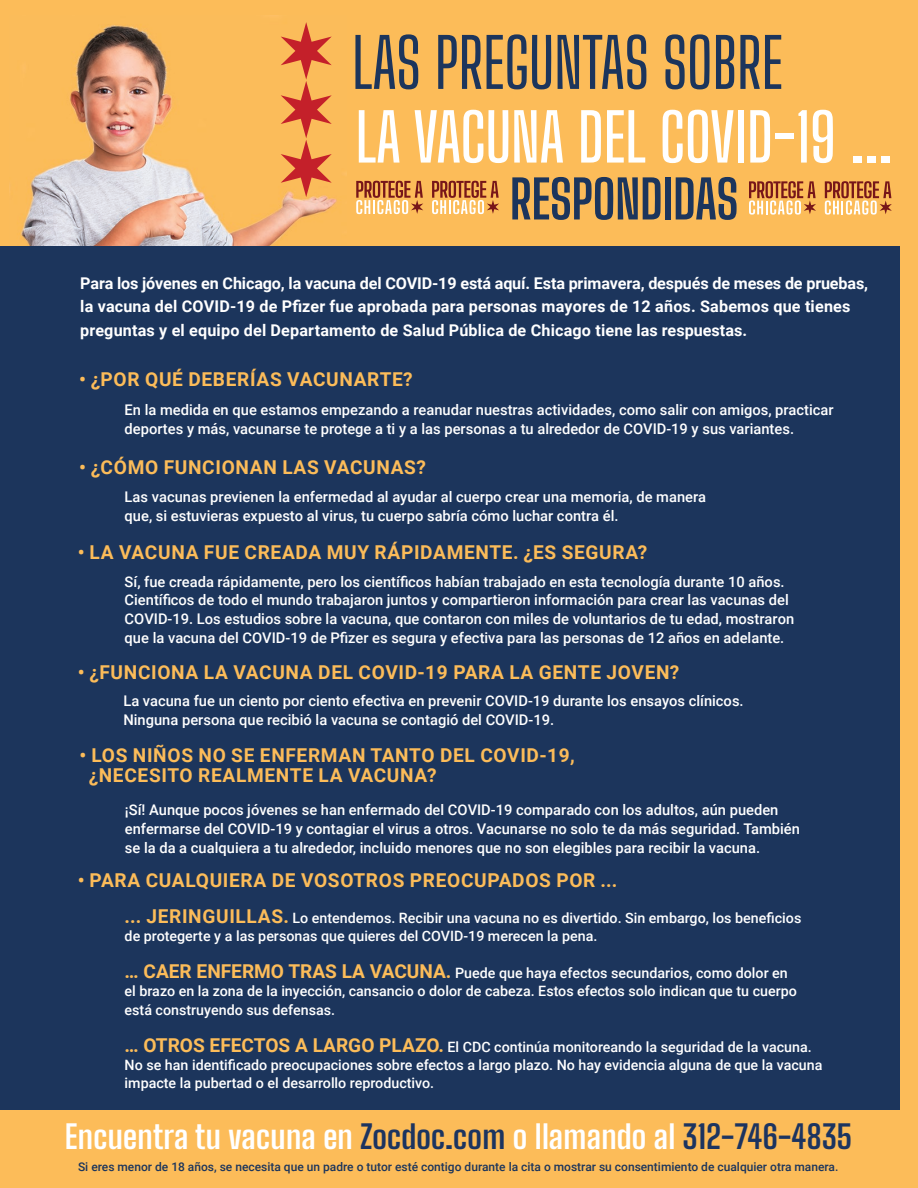
<style>
.page{position:relative;width:918px;height:1188px;background:#fcbc59}
.page>*{position:absolute;margin:0;border:0;box-sizing:border-box;transform-origin:0 0}
.t1{font:500 67.5px "Big Shoulders Display";color:#1c355c}
.t2{font:600 65.55px "Big Shoulders Display";color:#fff}
.t3{font:700 52.65px "Big Shoulders Display";color:#1c355c}
.t4{font:700 32.1px "Big Shoulders Text";letter-spacing:.01em;color:#fff}
.t5{font:700 19.05px/20.5px "Roboto";letter-spacing:.035em;color:#fcbc59}
.t6{font:700 16.2px/23.7px "Roboto";letter-spacing:.01em;color:#fff}
.t7{font:500 14.7px/18.8px "Roboto";color:#fff}
.t8{font:500 14.25px/18.3px "Roboto";color:#fff}
.t9{font:500 12px "Roboto";color:#1c355c}
.s1{font-weight:700;font-size:19.05px;color:#fcbc59}
.s2{color:#1c3460}
</style>
<div class="page">
<img style="left:9px;top:25px;width:337px;height:221px">
<div style="left:0;top:246px;width:900px;height:864px;background:#1c355c"></div>
<svg style="left:281px;top:22px;width:51px;height:175px"></svg>
<svg style="left:749px;top:181px;width:67px;height:34px"></svg>
<svg style="left:825px;top:181px;width:67px;height:34px"></svg>
<svg style="left:356px;top:181px;width:67px;height:33px"></svg>
<svg style="left:432px;top:181px;width:67px;height:33px"></svg>
<h1 class="t1" style="left:352px;top:12px;width:432px">LAS PREGUNTAS SOBRE</h1>
<h2 class="t2" style="left:356px;top:87px;width:538px">LA VACUNA DEL COVID-19 ...</h2>
<h3 class="t3" style="left:510px;top:157px;width:230px">RESPONDIDAS</h3>
<p class="t6" style="left:80px;top:270px;width:789px">Para los jóvenes en Chicago, la vacuna del COVID-19 está aquí. Esta primavera, después de meses de pruebas, la vacuna del COVID-19 de Pfizer fue aprobada para personas mayores de 12 años. Sabemos que tienes preguntas y el equipo del Departamento de Salud Pública de Chicago tiene las respuestas.</p>
<p class="t5" style="left:79px;top:368px;width:335px">• ¿POR QUÉ DEBERÍAS VACUNARTE?</p>
<p class="t7" style="left:125px;top:400px;width:711px">En la medida en que estamos empezando a reanudar nuestras actividades, como salir con amigos, practicar deportes y más, vacunarse te protege a ti y a las personas a tu alrededor de COVID-19 y sus variantes.</p>
<p class="t5" style="left:79px;top:457px;width:348px">• ¿CÓMO FUNCIONAN LAS VACUNAS?</p>
<p class="t7" style="left:125px;top:487px;width:583px">Las vacunas previenen la enfermedad al ayudar al cuerpo crear una memoria, de manera que, si estuvieras expuesto al virus, tu cuerpo sabría cómo luchar contra él.</p>
<p class="t5" style="left:78px;top:541px;width:571px">• LA VACUNA FUE CREADA MUY RÁPIDAMENTE. ¿ES SEGURA?</p>
<p class="t7" style="left:125px;top:571px;width:671px">Sí, fue creada rápidamente, pero los científicos habían trabajado en esta tecnología durante 10 años.<br>Científicos de todo el mundo trabajaron juntos y compartieron información para crear las vacunas del COVID-19. Los estudios sobre la vacuna, que contaron con miles de voluntarios de tu edad, mostraron que la vacuna del COVID-19 de Pfizer es segura y efectiva para las personas de 12 años en adelante.</p>
<p class="t5" style="left:78px;top:662px;width:603px">• ¿FUNCIONA LA VACUNA DEL COVID-19 PARA LA GENTE JOVEN?</p>
<p class="t7" style="left:123px;top:691px;width:622px">La vacuna fue un ciento por ciento efectiva en prevenir COVID-19 durante los ensayos clínicos.<br>Ninguna persona que recibió la vacuna se contagió del COVID-19.</p>
<p class="t5" style="left:89px;top:744px;width:487px;text-indent:-10px">• LOS NIÑOS NO SE ENFERMAN TANTO DEL COVID-19, ¿NECESITO REALMENTE LA VACUNA?</p>
<p class="t7" style="left:125px;top:800px;width:677px">¡Sí! Aunque pocos jóvenes se han enfermado del COVID-19 comparado con los adultos, aún pueden enfermarse del COVID-19 y contagiar el virus a otros. Vacunarse no solo te da más seguridad. También se la da a cualquiera a tu alrededor, incluido menores que no son elegibles para recibir la vacuna.</p>
<p class="t5" style="left:78px;top:869px;width:541px">• PARA CUALQUIERA DE VOSOTROS PREOCUPADOS POR ...</p>
<p class="t8" style="left:125px;top:908px;width:678px"><span class="s1">... JERINGUILLAS.</span> Lo entendemos. Recibir una vacuna no es divertido. Sin embargo, los beneficios de protegerte y a las personas que quieres del COVID-19 merecen la pena.</p>
<p class="t8" style="left:125px;top:963px;width:674px"><span class="s1">… CAER ENFERMO TRAS LA VACUNA.</span> Puede que haya efectos secundarios, como dolor en el brazo en la zona de la inyección, cansancio o dolor de cabeza. Estos efectos solo indican que tu cuerpo está construyendo sus defensas.</p>
<p class="t8" style="left:125px;top:1037px;width:699px"><span class="s1">… OTROS EFECTOS A LARGO PLAZO.</span> El CDC continúa monitoreando la seguridad de la vacuna.<br>No se han identificado preocupaciones sobre efectos a largo plazo. No hay evidencia alguna de que la vacuna impacte la pubertad o el desarrollo reproductivo.</p>
<h3 class="t4" style="left:65px;top:1111px;width:788px">Encuentra tu vacuna en <span class="s2">Zocdoc.com</span> o llamando al <span class="s2">312-746-4835</span></h3>
<p class="t9" style="left:78px;top:1158px;width:762px">Si eres menor de 18 años, se necesita que un padre o tutor esté contigo durante la cita o mostrar su consentimiento de cualquier otra manera.</p>
</div>
